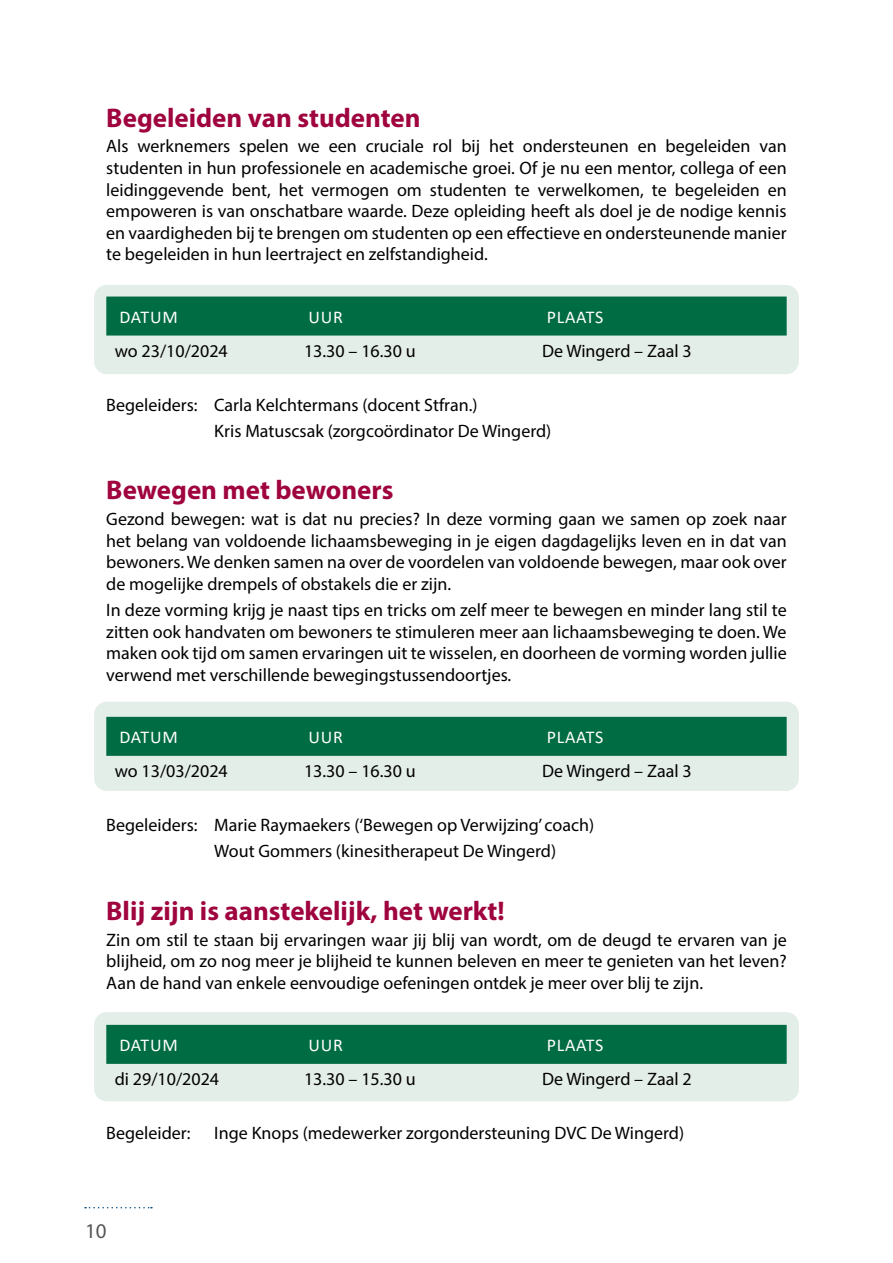
<style>
.page{position:relative;width:893px;height:1263px;background:#fff}
.page>*{position:absolute;margin:0;border:0;box-sizing:border-box;transform-origin:0 0}
.t1{font:700 27px "Myriad Pro";color:#9f043e}
.t2{font:21px "Myriad Pro";color:#575756}
.t3{font:18px/21.6px "Myriad Pro";color:#000;text-align:justify}
.t4{font:18px "Calibri";letter-spacing:.04em;color:#fff}
</style>
<div class="page">
<div style="left:94px;top:1012px;width:705px;height:89px;background:#e4eee9;border-radius:13px"></div>
<div style="left:94px;top:702px;width:705px;height:89px;background:#e4eee9;border-radius:13px"></div>
<div style="left:94px;top:285px;width:705px;height:89px;background:#e4eee9;border-radius:13px"></div>
<div style="left:106px;top:297px;width:681px;height:39px;background:#006c43"></div>
<div style="left:106px;top:717px;width:681px;height:39px;background:#006c43"></div>
<div style="left:106px;top:1025px;width:681px;height:39px;background:#006c43"></div>
<svg style="left:85px;top:1207px;width:67px;height:1px"></svg>
<h1 class="t1" style="left:106px;top:100px;width:316px">Begeleiden van studenten</h1>
<p class="t3" style="left:106px;top:135px;width:682px">Als werknemers spelen we een cruciale rol bij het ondersteunen en begeleiden van studenten in hun professionele en academische groei. Of je nu een mentor, collega of een leidinggevende bent, het vermogen om studenten te verwelkomen, te begeleiden en empoweren is van onschatbare waarde. Deze opleiding heeft als doel je de nodige kennis en vaardigheden bij te brengen om studenten op een effectieve en ondersteunende manier te begeleiden in hun leertraject en zelfstandigheid.</p>
<p class="t4" style="left:119px;top:304px;width:60px">DATUM</p>
<p class="t4" style="left:309px;top:304px;width:36px">UUR</p>
<p class="t4" style="left:547px;top:304px;width:58px">PLAATS</p>
<p class="t3" style="left:115px;top:340px;width:114px">wo 23/10/2024</p>
<p class="t3" style="left:304px;top:340px;width:113px">13.30 – 16.30 u</p>
<p class="t3" style="left:542px;top:340px;width:151px">De Wingerd – Zaal 3</p>
<p class="t3" style="left:214px;top:392px;width:338px;line-height:25.8px;text-indent:-108px">Begeleiders: Carla Kelchtermans (docent Stfran.)<br>Kris Matuscsak (zorgcoördinator De Wingerd)</p>
<h1 class="t1" style="left:106px;top:473px;width:289px">Bewegen met bewoners</h1>
<p class="t3" style="left:106px;top:508px;width:682px">Gezond bewegen: wat is dat nu precies? In deze vorming gaan we samen op zoek naar het belang van voldoende lichaamsbeweging in je eigen dagdagelijks leven en in dat van bewoners. We denken samen na over de voordelen van voldoende bewegen, maar ook over de mogelijke drempels of obstakels die er zijn.</p>
<p class="t3" style="left:106px;top:599px;width:682px">In deze vorming krijg je naast tips en tricks om zelf meer te bewegen en minder lang stil te zitten ook handvaten om bewoners te stimuleren meer aan lichaamsbeweging te doen. We maken ook tijd om samen ervaringen uit te wisselen, en doorheen de vorming worden jullie verwend met verschillende bewegingstussendoortjes.</p>
<p class="t4" style="left:119px;top:725px;width:60px">DATUM</p>
<p class="t4" style="left:309px;top:725px;width:36px">UUR</p>
<p class="t4" style="left:547px;top:725px;width:58px">PLAATS</p>
<p class="t3" style="left:115px;top:760px;width:114px">wo 13/03/2024</p>
<p class="t3" style="left:304px;top:760px;width:113px">13.30 – 16.30 u</p>
<p class="t3" style="left:542px;top:760px;width:151px">De Wingerd – Zaal 3</p>
<p class="t3" style="left:214px;top:812px;width:381px;line-height:25.8px;text-indent:-108px">Begeleiders: Marie Raymaekers (‘Bewegen op Verwijzing’ coach)<br>Wout Gommers (kinesitherapeut De Wingerd)</p>
<h1 class="t1" style="left:106px;top:893px;width:400px">Blij zijn is aanstekelijk, het werkt!</h1>
<p class="t3" style="left:106px;top:928px;width:682px">Zin om stil te staan bij ervaringen waar jij blij van wordt, om de deugd te ervaren van je blijheid, om zo nog meer je blijheid te kunnen beleven en meer te genieten van het leven?<br>Aan de hand van enkele eenvoudige oefeningen ontdek je meer over blij te zijn.</p>
<p class="t4" style="left:119px;top:1033px;width:60px">DATUM</p>
<p class="t4" style="left:309px;top:1033px;width:36px">UUR</p>
<p class="t4" style="left:547px;top:1033px;width:58px">PLAATS</p>
<p class="t3" style="left:115px;top:1068px;width:106px">di 29/10/2024</p>
<p class="t3" style="left:304px;top:1068px;width:113px">13.30 – 15.30 u</p>
<p class="t3" style="left:542px;top:1068px;width:151px">De Wingerd – Zaal 2</p>
<p class="t3" style="left:106px;top:1122px;width:86px">Begeleider:</p>
<p class="t3" style="left:214px;top:1122px;width:471px">Inge Knops (medewerker zorgondersteuning DVC De Wingerd)</p>
<p class="t2" style="left:85px;top:1218px;width:23px">10</p>
</div>
